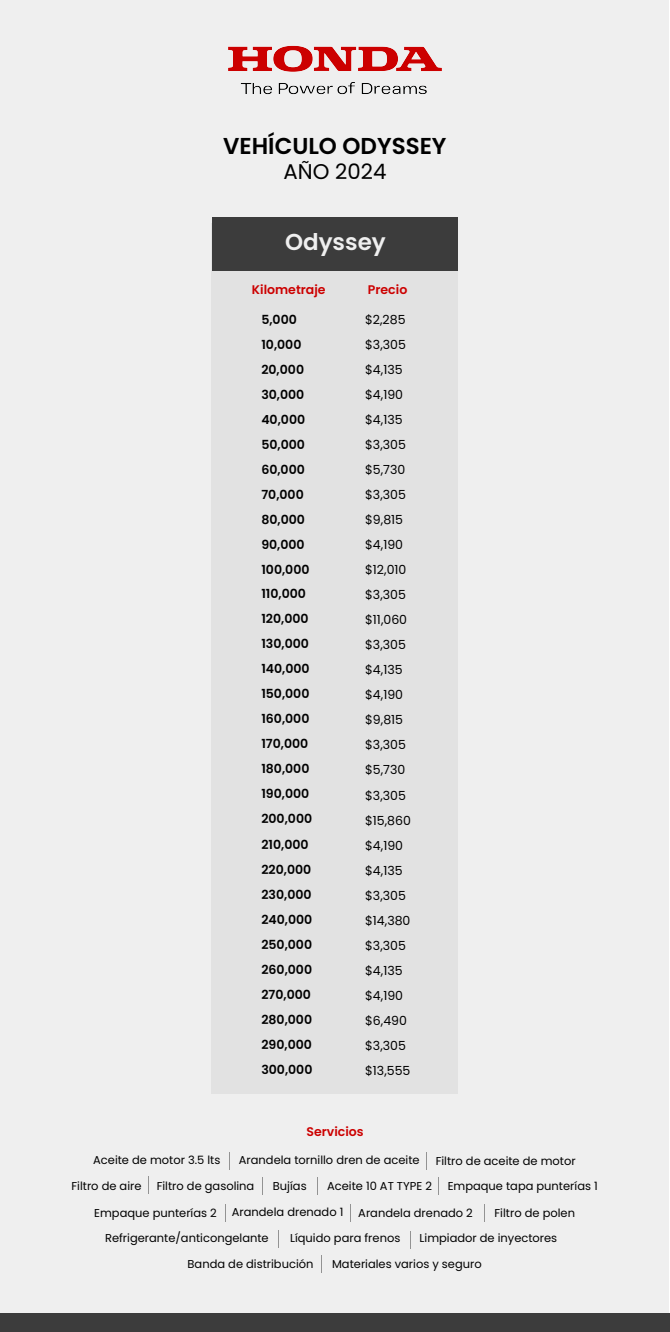
<style>
.page{position:relative;width:670px;height:1332px;background:#fff}
.page>*{position:absolute;margin:0;border:0;box-sizing:border-box;transform-origin:0 0}
.t1{font:600 23px "Poppins";color:#000}
.t2{font:600 23px "Poppins";color:#efefef}
.t3{font:21.25px "Poppins";color:#000}
.t4{font:600 12.5px/25px "Poppins";color:#000}
.t5{font:12.5px/25px "Poppins";color:#000}
.t6{font:600 12.5px "Poppins";color:#c00}
.t7{font:11.5px "Poppins";color:#000}
</style>
<div class="page">
<div style="left:1px;top:0;width:668px;height:1329px;background:#efefef"></div>
<img style="left:228px;top:45px;width:214px;height:50px">
<svg style="left:229px;top:1152px;width:1px;height:17px"></svg>
<svg style="left:426px;top:1152px;width:1px;height:17px"></svg>
<div style="left:211px;top:223px;width:247px;height:871px;background:#e2e2e2"></div>
<div style="left:211px;top:217px;width:246px;height:54px;background:#3c3c3c"></div>
<div style="left:0;top:1313px;width:669px;height:18px;background:#3c3c3c"></div>
<svg style="left:262px;top:1177px;width:1px;height:17px"></svg>
<svg style="left:438px;top:1177px;width:1px;height:17px"></svg>
<svg style="left:148px;top:1176px;width:1px;height:18px"></svg>
<svg style="left:350px;top:1204px;width:1px;height:18px"></svg>
<svg style="left:225px;top:1204px;width:1px;height:17px"></svg>
<svg style="left:484px;top:1204px;width:1px;height:17px"></svg>
<svg style="left:410px;top:1231px;width:1px;height:17px"></svg>
<svg style="left:278px;top:1230px;width:1px;height:18px"></svg>
<svg style="left:321px;top:1255px;width:1px;height:17px"></svg>
<h1 class="t1" style="left:223px;top:132px;width:225px">VEHÍCULO ODYSSEY</h1>
<h2 class="t3" style="left:283px;top:159px;width:104px">AÑO 2024</h2>
<h1 class="t2" style="left:285px;top:229px;width:102px">Odyssey</h1>
<p class="t6" style="left:252px;top:283px;width:75px">Kilometraje</p>
<p class="t6" style="left:368px;top:283px;width:41px">Precio</p>
<p class="t4" style="left:261px;top:307px;width:50px">5,000<br>10,000<br>20,000<br>30,000<br>40,000<br>50,000<br>60,000<br>70,000<br>80,000<br>90,000<br>100,000</p>
<p class="t4" style="left:261px;top:581px;width:53px">110,000<br>120,000<br>130,000<br>140,000<br>150,000<br>160,000<br>170,000<br>180,000<br>190,000<br>200,000<br>210,000<br>220,000<br>230,000<br>240,000<br>250,000<br>260,000<br>270,000<br>280,000<br>290,000<br>300,000</p>
<p class="t5" style="left:365px;top:307px;width:47px">$2,285 $3,305 $4,135 $4,190 $4,135 $3,305 $5,730 $3,305 $9,815 $4,190 $12,010 $3,305 $11,060 $3,305 $4,135 $4,190 $9,815 $3,305 $5,730 $3,305 $15,860 $4,190 $4,135 $3,305 $14,380 $3,305 $4,135 $4,190 $6,490 $3,305 $13,555</p>
<p class="t6" style="left:306px;top:1124px;width:59px">Servicios</p>
<p class="t7" style="left:93px;top:1153px;width:129px">Aceite de motor 3.5 lts</p>
<p class="t7" style="left:239px;top:1153px;width:182px">Arandela tornillo dren de aceite</p>
<p class="t7" style="left:435px;top:1153px;width:141px">Filtro de aceite de motor</p>
<p class="t7" style="left:71px;top:1178px;width:72px">Filtro de aire</p>
<p class="t7" style="left:157px;top:1179px;width:99px">Filtro de gasolina</p>
<p class="t7" style="left:273px;top:1179px;width:35px">Bujías</p>
<p class="t7" style="left:327px;top:1179px;width:106px">Aceite 10 AT TYPE 2</p>
<p class="t7" style="left:447px;top:1178px;width:151px">Empaque tapa punterías 1</p>
<p class="t7" style="left:94px;top:1205px;width:124px">Empaque punterías 2</p>
<p class="t7" style="left:232px;top:1205px;width:113px">Arandela drenado 1</p>
<p class="t7" style="left:358px;top:1206px;width:116px">Arandela drenado 2</p>
<p class="t7" style="left:494px;top:1206px;width:82px">Filtro de polen</p>
<p class="t7" style="left:105px;top:1231px;width:165px">Refrigerante/anticongelante</p>
<p class="t7" style="left:290px;top:1231px;width:112px">Líquido para frenos</p>
<p class="t7" style="left:419px;top:1231px;width:139px">Limpiador de inyectores</p>
<p class="t7" style="left:187px;top:1257px;width:127px">Banda de distribución</p>
<p class="t7" style="left:332px;top:1257px;width:151px">Materiales varios y seguro</p>
</div>
